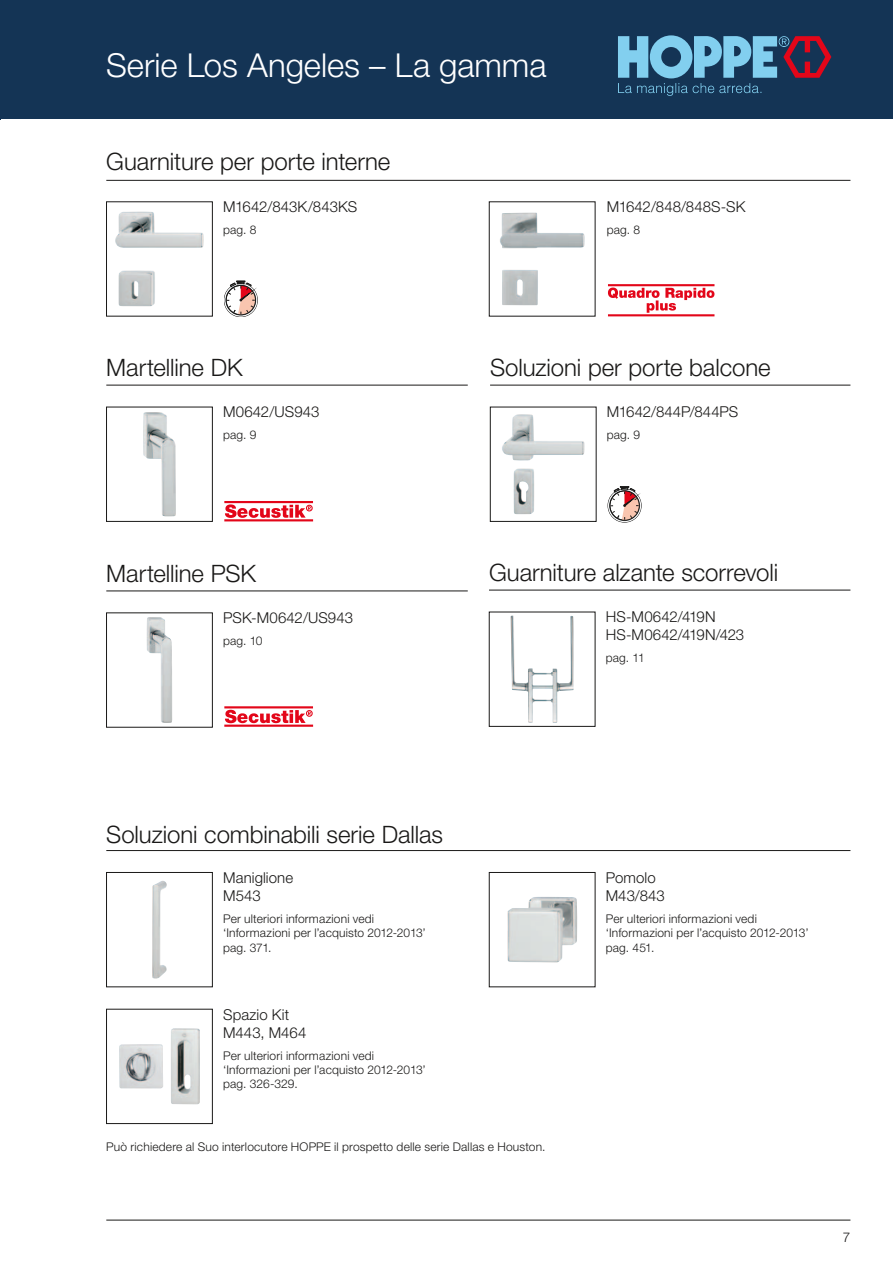
<style>
.page{position:relative;width:893px;height:1263px;background:#fff}
.page>*{position:absolute;margin:0;border:0;box-sizing:border-box;transform-origin:0 0}
.t1{font:300 33px "Helvetica Neue LTW1 G";letter-spacing:-.005em;color:#fff}
.t2{font:300 24px "Helvetica Neue LTW1 G";letter-spacing:-.005em;color:#1a1918}
.t3{font:300 15px/18px "Helvetica Neue LTW1 G";letter-spacing:.005em;color:#1a1918}
.t4{font:300 13.5px "Helvetica Neue LTW1 G";color:#1a1918}
.t5{font:300 12px/14.4px "Helvetica Neue LTW1 G";letter-spacing:.015em;color:#1a1918}
</style>
<div class="page">
<div style="left:0;top:0;width:893px;height:119px;background:#143455"></div>
<svg style="left:618px;top:35px;width:213px;height:61px"></svg>
<hr style="left:106px;top:1220px;width:744px;height:1px;background:#1a1918">
<div style="left:106px;top:202px;width:107px;height:114px;border:1px solid #1a1918"></div>
<img style="left:115px;top:212px;width:89px;height:94px">
<hr style="left:106px;top:180px;width:744px;height:1px;background:#1a1918">
<hr style="left:106px;top:385px;width:362px;height:1px;background:#1a1918">
<div style="left:106px;top:407px;width:107px;height:115px;border:1px solid #1a1918"></div>
<div style="left:224px;top:284px;width:33px;height:33px;border:1px solid #1a1918;border-radius:50%"></div>
<div style="left:225px;top:284px;width:32px;height:32px;border:1px solid #fff;border-radius:50%"></div>
<div style="left:226px;top:285px;width:30px;height:30px;border:1px solid #1a1918;border-radius:50%"></div>
<svg style="left:227px;top:281px;width:29px;height:35px"></svg>
<img style="left:500px;top:213px;width:85px;height:92px">
<svg style="left:608px;top:288px;width:106px;height:25px"></svg>
<hr style="left:608px;top:314px;width:106px;height:2px;background:#e30619">
<hr style="left:608px;top:284px;width:106px;height:2px;background:#e30619">
<svg style="left:225px;top:504px;width:88px;height:14px"></svg>
<hr style="left:224px;top:519px;width:89px;height:2px;background:#e30619">
<hr style="left:224px;top:501px;width:89px;height:2px;background:#e30619">
<img style="left:143px;top:412px;width:33px;height:104px">
<hr style="left:490px;top:385px;width:360px;height:1px;background:#1a1918">
<div style="left:490px;top:407px;width:106px;height:115px;border:1px solid #1a1918"></div>
<div style="left:608px;top:489px;width:33px;height:33px;border:1px solid #fff;border-radius:50%"></div>
<svg style="left:610px;top:486px;width:30px;height:35px"></svg>
<img style="left:502px;top:414px;width:83px;height:100px">
<hr style="left:106px;top:590px;width:362px;height:1px;background:#1a1918">
<div style="left:106px;top:613px;width:107px;height:114px;border:1px solid #1a1918"></div>
<svg style="left:225px;top:710px;width:88px;height:13px"></svg>
<hr style="left:224px;top:725px;width:89px;height:2px;background:#e30619">
<hr style="left:224px;top:706px;width:89px;height:2px;background:#e30619">
<img style="left:147px;top:617px;width:25px;height:106px">
<hr style="left:489px;top:590px;width:361px;height:1px;background:#1a1918">
<div style="left:489px;top:612px;width:106px;height:115px;border:1px solid #1a1918"></div>
<img style="left:511px;top:616px;width:63px;height:107px">
<hr style="left:106px;top:850px;width:744px;height:1px;background:#1a1918">
<div style="left:106px;top:872px;width:107px;height:115px;border:1px solid #1a1918"></div>
<img style="left:152px;top:881px;width:15px;height:97px">
<img style="left:507px;top:897px;width:70px;height:65px">
<div style="left:489px;top:872px;width:106px;height:115px;border:1px solid #1a1918"></div>
<div style="left:106px;top:1009px;width:107px;height:115px;border:1px solid #1a1918"></div>
<img style="left:119px;top:1044px;width:44px;height:44px">
<img style="left:171px;top:1028px;width:29px;height:76px">
<h1 class="t1" style="left:106px;top:46px;width:442px">Serie Los Angeles – La gamma</h1>
<h2 class="t2" style="left:106px;top:147px;width:285px">Guarniture per porte interne</h2>
<p class="t3" style="left:223px;top:198px;width:135px">M1642/843K/843KS</p>
<p class="t5" style="left:223px;top:223px;width:35px">pag. 8</p>
<h2 class="t2" style="left:106px;top:353px;width:138px">Martelline DK</h2>
<p class="t3" style="left:223px;top:403px;width:98px">M0642/US943</p>
<p class="t5" style="left:223px;top:428px;width:35px">pag. 9</p>
<h2 class="t2" style="left:106px;top:559px;width:151px">Martelline PSK</h2>
<p class="t3" style="left:223px;top:609px;width:131px">PSK-M0642/US943</p>
<p class="t5" style="left:223px;top:634px;width:41px">pag. 10</p>
<p class="t3" style="left:607px;top:198px;width:140px">M1642/848/848S-SK</p>
<p class="t5" style="left:607px;top:223px;width:35px">pag. 8</p>
<h2 class="t2" style="left:490px;top:353px;width:282px">Soluzioni per porte balcone</h2>
<p class="t3" style="left:607px;top:403px;width:133px">M1642/844P/844PS</p>
<p class="t5" style="left:607px;top:428px;width:35px">pag. 9</p>
<h2 class="t2" style="left:489px;top:558px;width:291px">Guarniture alzante scorrevoli</h2>
<p class="t3" style="left:606px;top:608px;width:140px">HS-M0642/419N<br>HS-M0642/419N/423</p>
<p class="t5" style="left:606px;top:651px;width:40px">pag. 11</p>
<h2 class="t2" style="left:106px;top:820px;width:338px">Soluzioni combinabili serie Dallas</h2>
<p class="t3" style="left:223px;top:868px;width:72px">Maniglione<br>M543</p>
<p class="t5" style="left:223px;top:911px;width:204px">Per ulteriori informazioni vedi ‘Informazioni per l’acquisto 2012-2013’ pag. 371.</p>
<p class="t3" style="left:223px;top:1005px;width:85px">Spazio Kit<br>M443, M464</p>
<p class="t5" style="left:223px;top:1048px;width:204px">Per ulteriori informazioni vedi ‘Informazioni per l’acquisto 2012-2013’ pag. 326-329.</p>
<p class="t5" style="left:106px;top:1140px;width:441px">Può richiedere al Suo interlocutore HOPPE il prospetto delle serie Dallas e Houston.</p>
<p class="t3" style="left:606px;top:868px;width:61px">Pomolo<br>M43/843</p>
<p class="t5" style="left:606px;top:911px;width:204px">Per ulteriori informazioni vedi ‘Informazioni per l’acquisto 2012-2013’ pag. 451.</p>
<p class="t4" style="left:843px;top:1229px;width:9px">7</p>
</div>
